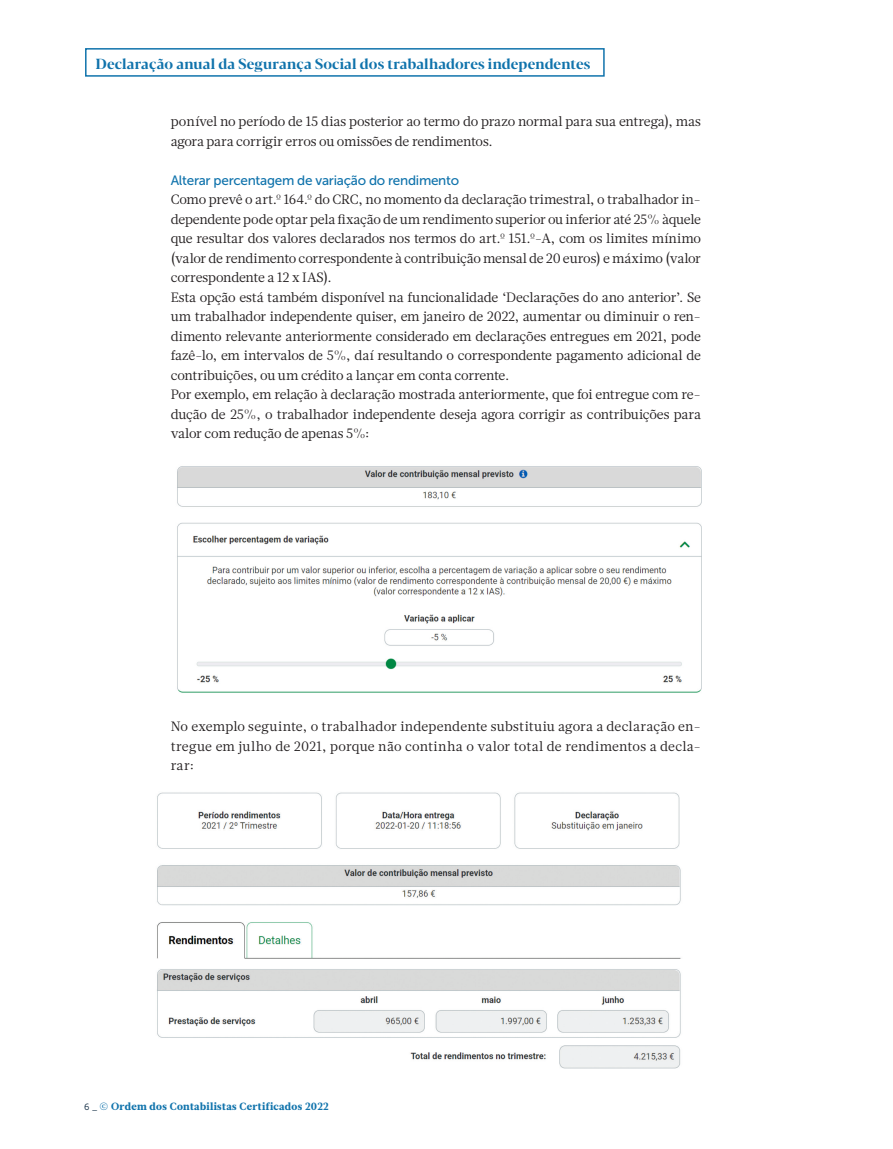
<style>
.page{position:relative;width:893px;height:1149px;background:#fff}
.page>*{position:absolute;margin:0;border:0;box-sizing:border-box;transform-origin:0 0}
.t1{font:700 14.55px "Blacker Pro Display";letter-spacing:.005em;color:#1073ac}
.CORPO_DE_TEXTO{font:13.5px/19.5px "Glosa Text";letter-spacing:-.01em;color:#231f20;text-align:justify}
.t2{font:13.5px "Museo Sans 500";letter-spacing:-.02em;color:#1073ac}
.t3{font:900 10.5px "Glosa Text";letter-spacing:.035em;color:#1073ac}
.s1{font-family:"Museo Sans 300";font-weight:400;font-size:9px;color:#001e37}
</style>
<div class="page">
<div style="left:85px;top:48px;width:520px;height:29px;border:2px solid #1073ac"></div>
<img style="left:177px;top:466px;width:525px;height:227px">
<img style="left:157px;top:792px;width:524px;height:277px">
<p class="t1" style="left:96px;top:53px;width:496px">Declaração anual da Segurança Social dos trabalhadores independentes</p>
<p class="CORPO_DE_TEXTO" style="left:171px;top:112px;width:532px">ponível no período de 15 dias posterior ao termo do prazo normal para sua entrega), mas agora para corrigir erros ou omissões de rendimentos.</p>
<p class="t2" style="left:171px;top:173px;width:290px">Alterar percentagem de variação do rendimento</p>
<p class="CORPO_DE_TEXTO" style="left:171px;top:190px;width:532px">Como prevê o art.º 164.º do CRC, no momento da declaração trimestral, o trabalhador in&shy;dependente pode optar pela fixação de um rendimento superior ou inferior até 25% àquele que resultar dos valores declarados nos termos do art.º 151.º-A, com os limites mínimo (valor de rendimento correspondente à contribuição mensal de 20 euros) e máximo (valor correspondente a 12 x IAS).</p>
<p class="CORPO_DE_TEXTO" style="left:171px;top:287px;width:532px">Esta opção está também disponível na funcionalidade ‘Declarações do ano anterior’. Se um trabalhador independente quiser, em janeiro de 2022, aumentar ou diminuir o ren&shy;dimento relevante anteriormente considerado em declarações entregues em 2021, pode fazê-lo, em intervalos de 5%, daí resultando o correspondente pagamento adicional de contribuições, ou um crédito a lançar em conta corrente.</p>
<p class="CORPO_DE_TEXTO" style="left:171px;top:385px;width:532px">Por exemplo, em relação à declaração mostrada anteriormente, que foi entregue com re&shy;dução de 25%, o trabalhador independente deseja agora corrigir as contribuições para valor com redução de apenas 5%:</p>
<p class="CORPO_DE_TEXTO" style="left:171px;top:716px;width:532px">No exemplo seguinte, o trabalhador independente substituiu agora a declaração en&shy;tregue em julho de 2021, porque não continha o valor total de rendimentos a decla&shy;rar:</p>
<p class="t3" style="left:84px;top:1099px;width:246px"><span class="s1">6 _</span> © Ordem dos Contabilistas Certificados 2022</p>
</div>
